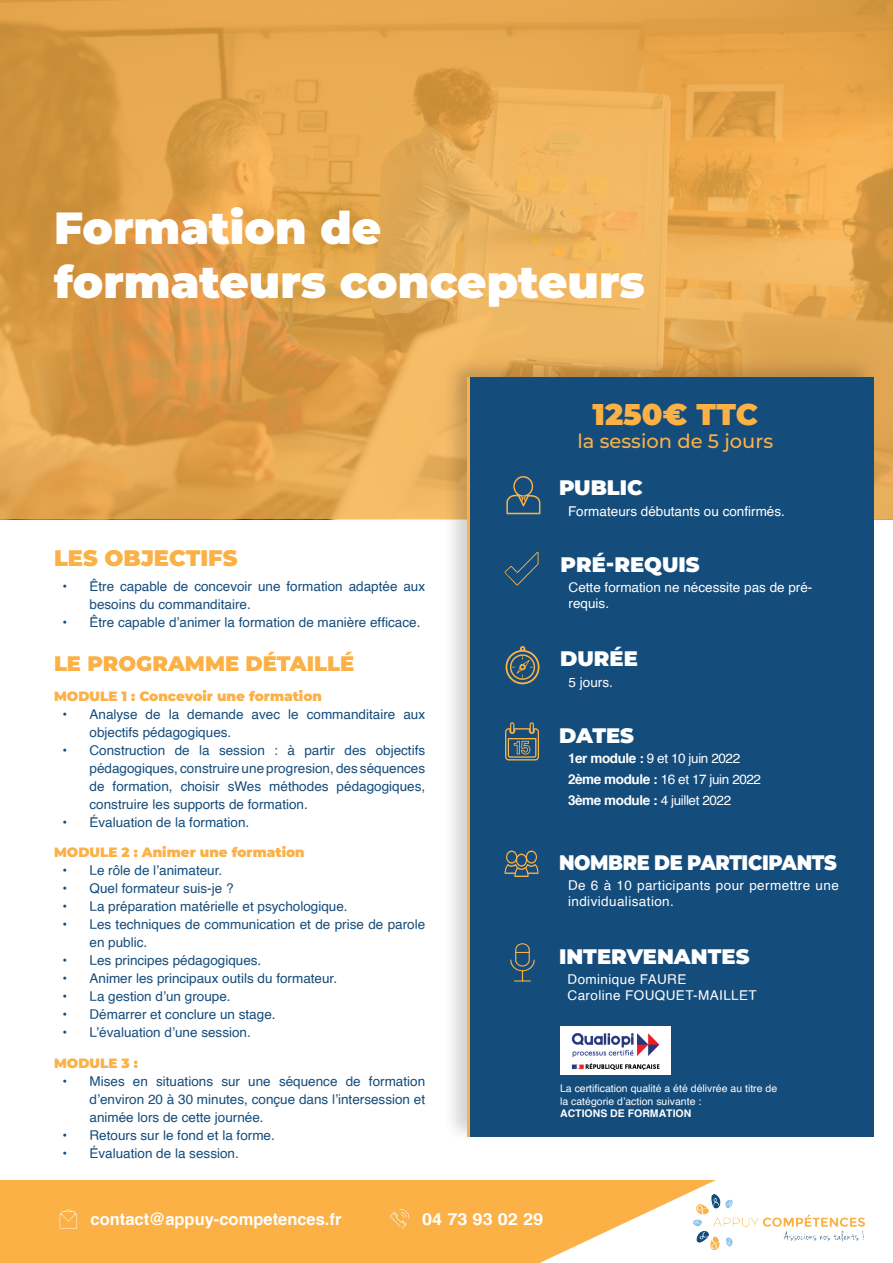
<style>
.page{position:relative;width:893px;height:1263px;background:#fff}
.page>*{position:absolute;margin:0;border:0;box-sizing:border-box;transform-origin:0 0}
.t1{font:900 45px/54px "Montserrat";color:#fff}
.t2{font:900 30px "Montserrat";color:#fbb146}
.t3{font:900 22.5px "Montserrat";color:#fbb146}
.t4{font:900 21px "Montserrat";color:#fff}
.t5{font:900 21px "Montserrat";letter-spacing:-.02em;color:#fff;scale:.92 1}
.t6{font:900 21px "Montserrat";color:#fbb146}
.t7{font:500 19.5px "Montserrat";color:#fbb146}
.t8{font:700 16.5px "Helvetica";color:#fff}
.t9{font:700 16.5px "Helvetica";color:#fff;scale:1.1 1}
.t10{font:13.5px/18px "Helvetica";color:#144c7c}
.t11{font:13.5px/18px "Helvetica";color:#134c7d}
.t12{font:13.5px/16.2px "Helvetica";letter-spacing:.03em;color:#fff}
.t13{font:13.5px/16.2px "Helvetica";color:#fff}
.t14{font:13.5px/21px "Helvetica";letter-spacing:-.03em;color:#fff}
.t15{font:900 13.5px "Montserrat";color:#fbb146}
.t16{font:10.5px/12.6px "Helvetica";color:#fff}
.t17{font:700 10.5px "Helvetica";color:#fff}
.s1{font-weight:700}
</style>
<div class="page">
<div style="left:0;top:1183px;width:893px;height:80px;background:#fbb146"></div>
<hr style="left:0;top:1181px;width:893px;height:2px;background:#fbb146">
<svg style="left:0;top:0;width:893px;height:519px;background:#e3a54e"></svg>
<svg style="left:540px;top:1180px;width:353px;height:83px"></svg>
<svg style="left:390px;top:1209px;width:19px;height:19px"></svg>
<svg style="left:60px;top:1209px;width:17px;height:19px"></svg>
<img style="left:694px;top:1194px;width:170px;height:55px">
<div style="left:443px;top:355px;width:434px;height:788px;background:#231f20;opacity:.2"></div>
<div style="left:470px;top:377px;width:403px;height:759px;background:#144c7c"></div>
<hr style="left:468px;top:377px;width:2px;height:759px;background:#fbb146">
<svg style="left:504px;top:850px;width:35px;height:27px"></svg>
<svg style="left:505px;top:722px;width:34px;height:38px"></svg>
<svg style="left:506px;top:476px;width:34px;height:38px"></svg>
<svg style="left:504px;top:551px;width:35px;height:35px"></svg>
<svg style="left:505px;top:646px;width:35px;height:38px"></svg>
<svg style="left:510px;top:943px;width:25px;height:38px"></svg>
<img style="left:560px;top:1027px;width:111px;height:48px">
<h1 class="t1" style="left:54px;top:198px;width:592px">Formation de formateurs concepteurs</h1>
<h3 class="t3" style="left:54px;top:541px;width:185px">LES OBJECTIFS</h3>
<p class="t11" style="left:90px;top:578px;width:337px;text-indent:-27px">• Être capable de concevoir une formation adaptée aux besoins du commanditaire.</p>
<p class="t11" style="left:63px;top:614px;width:359px">• Être capable d’animer la formation de manière efficace.</p>
<h3 class="t6" style="left:54px;top:648px;width:302px">LE PROGRAMME DÉTAILLÉ</h3>
<p class="t15" style="left:54px;top:686px;width:269px">MODULE 1 : Concevoir une formation</p>
<p class="t10" style="left:90px;top:706px;width:337px;text-indent:-27px">• Analyse de la demande avec le commanditaire aux objectifs pédagogiques.</p>
<p class="t10" style="left:90px;top:742px;width:337px;text-align:justify;text-indent:-27px">• Construction de la session : à partir des objectifs pédagogiques, construire une progresion, des séquences de formation, choisir sWes méthodes pédagogiques, construire les supports de formation.</p>
<p class="t10" style="left:63px;top:814px;width:188px">• Évaluation de la formation.</p>
<p class="t15" style="left:54px;top:842px;width:252px">MODULE 2 : Animer une formation</p>
<p class="t10" style="left:63px;top:862px;width:161px">• Le rôle de l’animateur.</p>
<p class="t10" style="left:63px;top:880px;width:173px">• Quel formateur suis-je ?</p>
<p class="t10" style="left:63px;top:898px;width:287px">• La préparation matérielle et psychologique.</p>
<p class="t10" style="left:90px;top:916px;width:337px;text-indent:-27px">• Les techniques de communication et de prise de parole en public.</p>
<p class="t10" style="left:63px;top:952px;width:200px">• Les principes pédagogiques.</p>
<p class="t10" style="left:63px;top:970px;width:276px">• Animer les principaux outils du formateur.</p>
<p class="t10" style="left:63px;top:988px;width:170px">• La gestion d’un groupe.</p>
<p class="t10" style="left:63px;top:1006px;width:215px">• Démarrer et conclure un stage.</p>
<p class="t10" style="left:63px;top:1024px;width:190px">• L’évaluation d’une session.</p>
<p class="t15" style="left:54px;top:1053px;width:85px">MODULE 3 :</p>
<p class="t10" style="left:90px;top:1072px;width:337px;text-align:justify;text-indent:-27px">• Mises en situations sur une séquence de formation d’environ 20 à 30 minutes, conçue dans l’intersession et animée lors de cette journée.</p>
<p class="t10" style="left:63px;top:1126px;width:214px">• Retours sur le fond et la forme.</p>
<p class="t10" style="left:63px;top:1144px;width:178px">• Évaluation de la session.</p>
<h2 class="t2" style="left:592px;top:392px;width:167px">1250€ TTC</h2>
<h3 class="t7" style="left:577px;top:428px;width:197px">la session de 5 jours</h3>
<h3 class="t4" style="left:559px;top:472px;width:85px">PUBLIC</h3>
<p class="t13" style="left:568px;top:503px;width:218px">Formateurs débutants ou confirmés.</p>
<h3 class="t4" style="left:561px;top:548px;width:140px">PRÉ-REQUIS</h3>
<p class="t13" style="left:569px;top:580px;width:245px">Cette formation ne nécessite pas de pré&shy;requis.</p>
<h3 class="t4" style="left:560px;top:643px;width:79px">DURÉE</h3>
<p class="t13" style="left:569px;top:674px;width:46px">5 jours.</p>
<h3 class="t4" style="left:559px;top:719px;width:76px">DATES</h3>
<p class="t14" style="left:568px;top:748px;width:195px"><span class="s1">1er module :</span> 9 et 10 juin 2022<br><span class="s1">2ème module :</span> 16 et 17 juin 2022<br><span class="s1">3ème module :</span> 4 juillet 2022</p>
<h3 class="t5" style="left:559px;top:847px;width:303px">NOMBRE DE PARTICIPANTS</h3>
<p class="t12" style="left:568px;top:877px;width:272px">De 6 à 10 participants pour permettre une individualisation.</p>
<h3 class="t4" style="left:559px;top:940px;width:192px">INTERVENANTES</h3>
<p class="t12" style="left:567px;top:972px;width:191px">Dominique FAURE<br>Caroline FOUQUET-MAILLET</p>
<p class="t16" style="left:560px;top:1082px;width:219px">La certification qualité a été délivrée au titre de la catégorie d’action suivante :</p>
<p class="t17" style="left:560px;top:1107px;width:133px">ACTIONS DE FORMATION</p>
<p class="t8" style="left:91px;top:1209px;width:252px">contact@appuy-competences.fr</p>
<p class="t9" style="left:422px;top:1209px;width:112px">04 73 93 02 29</p>
</div>
